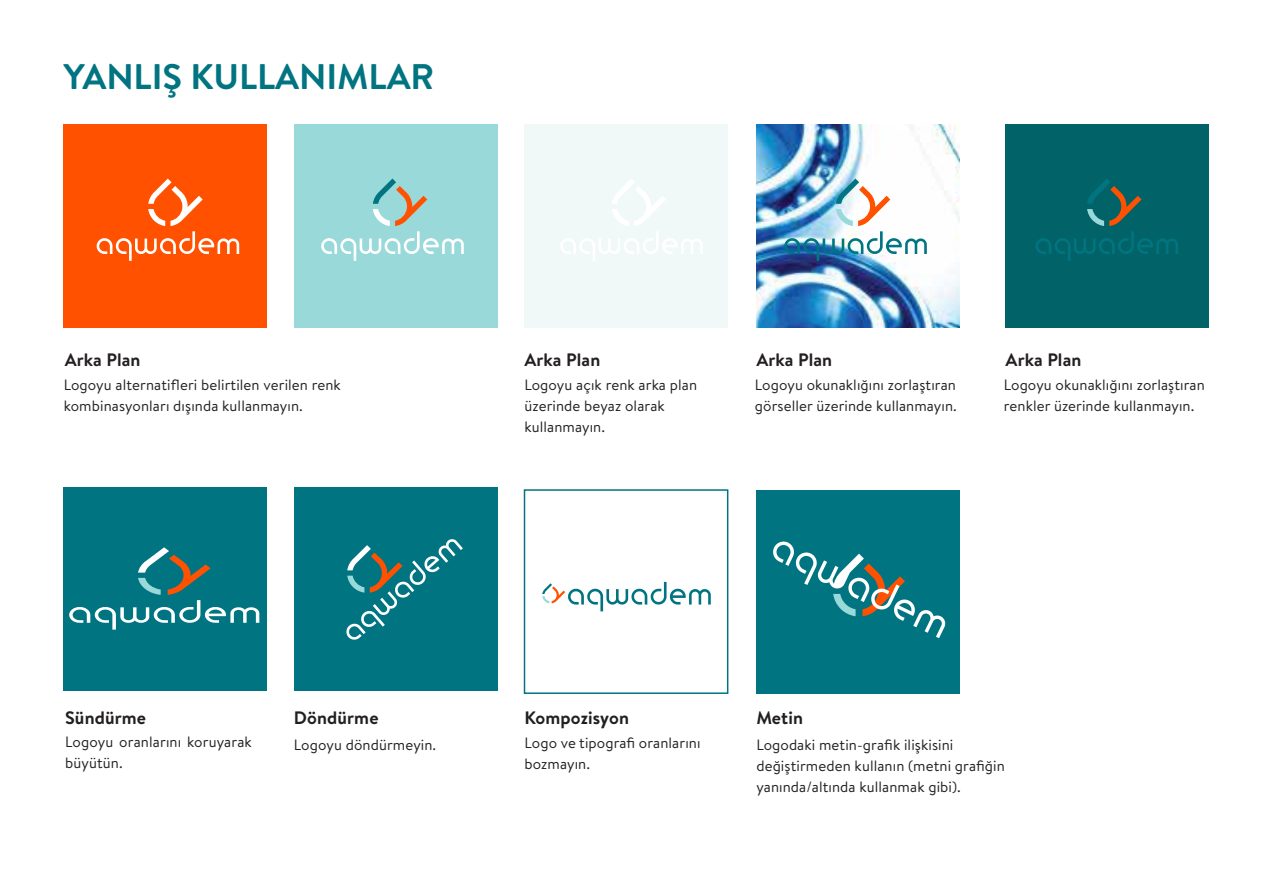
<style>
.page{position:relative;width:1263px;height:893px;background:#fff}
.page>*{position:absolute;margin:0;border:0;box-sizing:border-box;transform-origin:0 0}
.t1{font:700 35.55px "Brandon Text";letter-spacing:-.005em;color:#007481}
.t2{font:700 18px "Brandon Text";letter-spacing:.005em;color:#231f20}
.t3{font:15px/21px "Brandon Text";letter-spacing:.005em;color:#231f20}
</style>
<div class="page">
<div style="left:1006px;top:125px;width:203px;height:203px;background:#016368"></div>
<div style="left:756px;top:490px;width:203px;height:203px;background:#007481"></div>
<div style="left:64px;top:125px;width:203px;height:203px;background:#ff5100"></div>
<div style="left:294px;top:125px;width:203px;height:203px;background:#99d9d9"></div>
<div style="left:524px;top:125px;width:204px;height:203px;background:#f0f9f8"></div>
<div style="left:64px;top:488px;width:203px;height:203px;background:#007481"></div>
<img style="left:756px;top:125px;width:203px;height:203px">
<div style="left:524px;top:489px;width:204px;height:205px;border:2px solid #007481"></div>
<svg style="left:97px;top:179px;width:142px;height:82px"></svg>
<svg style="left:560px;top:179px;width:143px;height:82px"></svg>
<svg style="left:321px;top:179px;width:143px;height:82px"></svg>
<img style="left:784px;top:179px;width:143px;height:82px">
<svg style="left:1035px;top:179px;width:143px;height:82px"></svg>
<svg style="left:69px;top:547px;width:190px;height:83px"></svg>
<div style="left:294px;top:488px;width:203px;height:203px;background:#007481"></div>
<svg style="left:346px;top:539px;width:117px;height:101px"></svg>
<svg style="left:542px;top:582px;width:169px;height:29px"></svg>
<svg style="left:773px;top:541px;width:172px;height:97px"></svg>
<h1 class="t1" style="left:64px;top:52px;width:372px">YANLIŞ KULLANIMLAR</h1>
<p class="t2" style="left:65px;top:347px;width:77px">Arka Plan</p>
<p class="t3" style="left:64px;top:374px;width:279px">Logoyu alternatifleri belirtilen verilen renk kombinasyonları dışında kullanmayın.</p>
<p class="t2" style="left:524px;top:347px;width:77px">Arka Plan</p>
<p class="t3" style="left:524px;top:374px;width:174px">Logoyu açık renk arka plan üzerinde beyaz olarak kullanmayın.</p>
<p class="t3" style="left:1004px;top:374px;width:203px">Logoyu okunaklığını zorlaştıran renkler üzerinde kullanmayın.</p>
<p class="t2" style="left:756px;top:347px;width:77px">Arka Plan</p>
<p class="t3" style="left:755px;top:374px;width:203px">Logoyu okunaklığını zorlaştıran görseller üzerinde kullanmayın.</p>
<p class="t2" style="left:1006px;top:347px;width:77px">Arka Plan</p>
<p class="t2" style="left:65px;top:706px;width:82px">Sündürme</p>
<p class="t3" style="left:65px;top:731px;width:188px">Logoyu oranlarını koruyarak büyütün.</p>
<p class="t2" style="left:294px;top:706px;width:86px">Döndürme</p>
<p class="t2" style="left:525px;top:706px;width:106px">Kompozisyon</p>
<p class="t3" style="left:525px;top:732px;width:177px">Logo ve tipografi oranlarını bozmayın.</p>
<p class="t3" style="left:294px;top:734px;width:144px">Logoyu döndürmeyin.</p>
<p class="t2" style="left:756px;top:706px;width:48px">Metin</p>
<p class="t3" style="left:756px;top:734px;width:250px">Logodaki metin-grafik ilişkisini değiştirmeden kullanın (metni grafiğin yanında/altında kullanmak gibi).</p>
</div>
